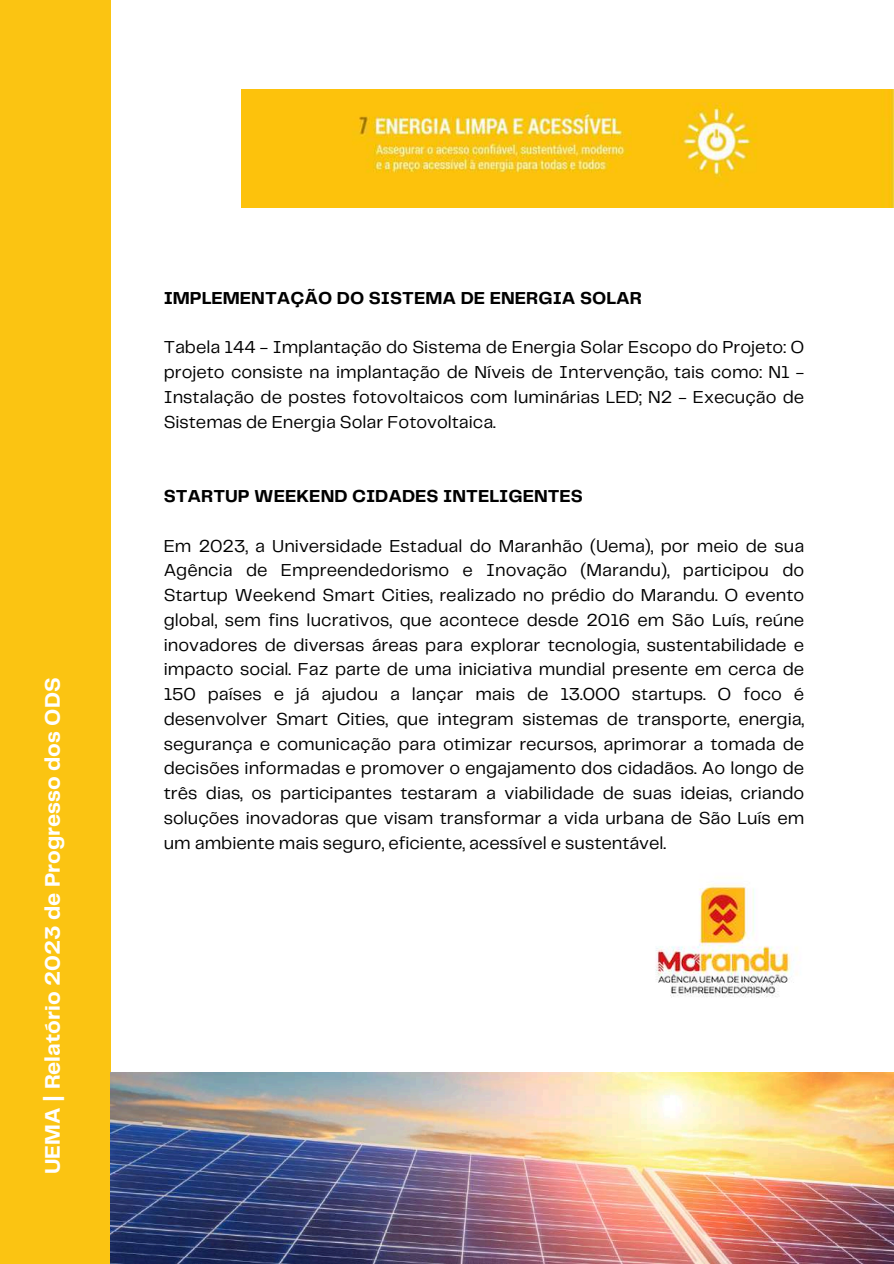
<style>
.page{position:relative;width:894px;height:1264px;background:#fff}
.page>*{position:absolute;margin:0;border:0;box-sizing:border-box;transform-origin:0 0}
.t1{font:700 21.9px "Telegraf";color:#fff}
.t2{font:18px/24.8px "Telegraf";color:#000;text-align:justify}
.t3{font:700 18px "Telegraf";color:#000}
</style>
<div class="page">
<div style="left:0;top:0;width:110px;height:1263px;background:#fbc412"></div>
<img style="left:242px;top:89px;width:651px;height:118px">
<img style="left:110px;top:1072px;width:783px;height:190px">
<img style="left:655px;top:884px;width:143px;height:114px">
<p class="t1" style="left:43px;top:1174px;width:498px;rotate:-90deg">UEMA | Relatório 2023 de Progresso dos ODS</p>
<p class="t3" style="left:164px;top:290px;width:479px">IMPLEMENTAÇÃO DO SISTEMA DE ENERGIA SOLAR</p>
<p class="t2" style="left:164px;top:336px;width:642px">Tabela 144 - Implantação do Sistema de Energia Solar Escopo do Projeto: O projeto consiste na implantação de Níveis de Intervenção, tais como: N1 - Instalação de postes fotovoltaicos com luminárias LED; N2 - Execução de Sistemas de Energia Solar Fotovoltaica.</p>
<p class="t3" style="left:164px;top:488px;width:420px">STARTUP WEEKEND CIDADES INTELIGENTES</p>
<p class="t2" style="left:164px;top:534px;width:642px">Em 2023, a Universidade Estadual do Maranhão (Uema), por meio de sua Agência de Empreendedorismo e Inovação (Marandu), participou do Startup Weekend Smart Cities, realizado no prédio do Marandu. O evento global, sem fins lucrativos, que acontece desde 2016 em São Luís, reúne inovadores de diversas áreas para explorar tecnologia, sustentabilidade e impacto social. Faz parte de uma iniciativa mundial presente em cerca de 150 países e já ajudou a lançar mais de 13.000 startups. O foco é desenvolver Smart Cities, que integram sistemas de transporte, energia, segurança e comunicação para otimizar recursos, aprimorar a tomada de decisões informadas e promover o engajamento dos cidadãos. Ao longo de três dias, os participantes testaram a viabilidade de suas ideias, criando soluções inovadoras que visam transformar a vida urbana de São Luís em um ambiente mais seguro, eficiente, acessível e sustentável.</p>
</div>
